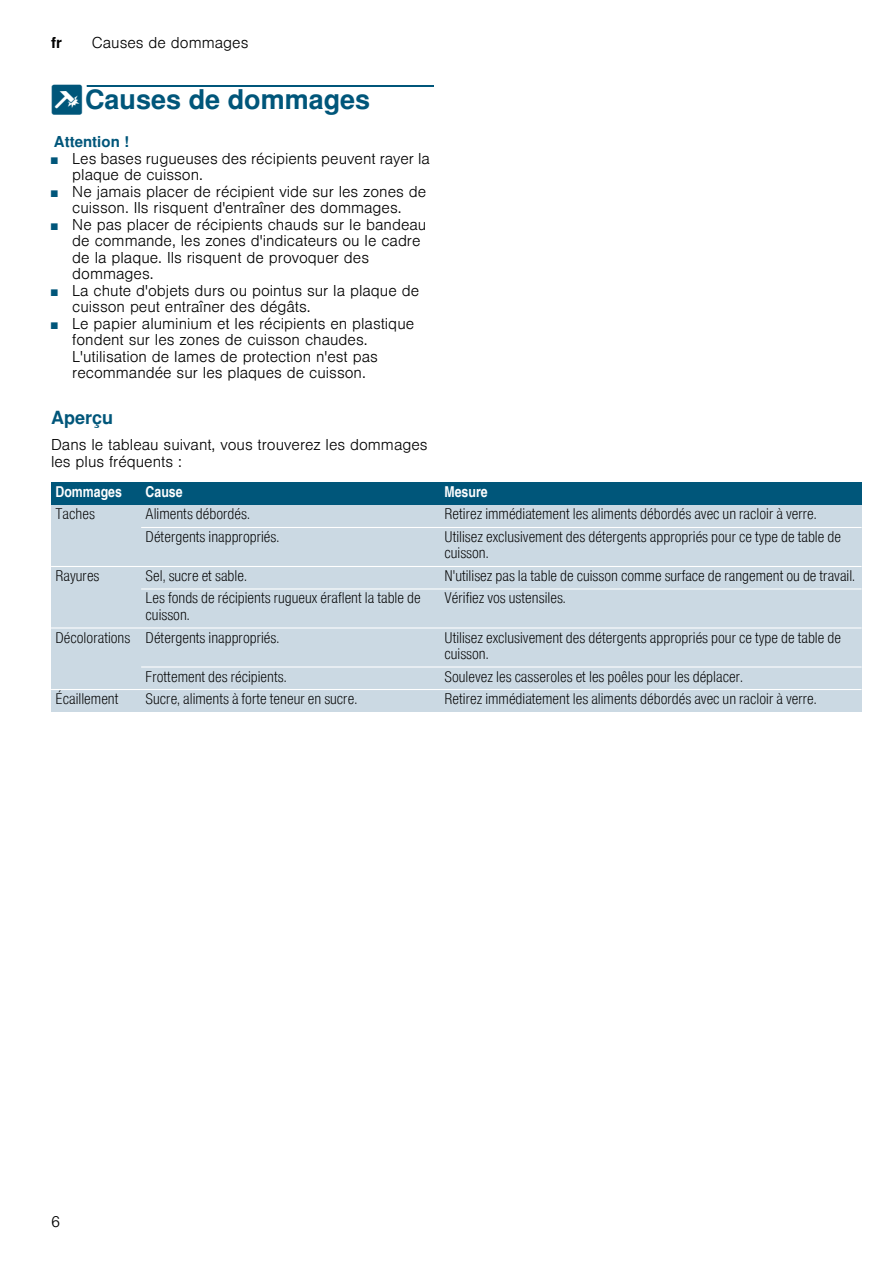
<style>
.page{position:relative;width:893px;height:1263px;background:#fff}
.page>*{position:absolute;margin:0;border:0;box-sizing:border-box;transform-origin:0 0}
.t1{font:700 27px "Nimbus San L";color:#00567a}
.t2{font:700 18px "Nimbus San L";color:#00567a}
.t3{font:15px/16.5px "Nimbus San L Lig Con";color:#000}
.t4{font:300 15px/16.5px "Nimbus San L";color:#000}
.t5{font:15px "Nimbus San L Bol Con";color:#fff}
.t6{font:700 15px "Nimbus San L";color:#00567a}
.t7{font:700 15px "Nimbus San L";color:#000}
.s1{font-family:"BSH Symb PG2";font-weight:400}
.s2{font-size:9px;color:#00567a}
</style>
<div class="page">
<div style="left:87px;top:85px;width:347px;height:2px;border:1px solid #00567a"></div>
<div style="left:51px;top:482px;width:90px;height:23px;background:#00567a"></div>
<div style="left:141px;top:482px;width:299px;height:23px;background:#00567a"></div>
<div style="left:440px;top:482px;width:421px;height:23px;background:#00567a"></div>
<div style="left:51px;top:505px;width:90px;height:22px;background:#cbd9e3"></div>
<div style="left:141px;top:505px;width:299px;height:22px;background:#cbd9e3"></div>
<div style="left:440px;top:505px;width:421px;height:22px;background:#cbd9e3"></div>
<div style="left:51px;top:527px;width:90px;height:39px;background:#cbd9e3"></div>
<div style="left:141px;top:527px;width:299px;height:39px;background:#cbd9e3"></div>
<div style="left:440px;top:527px;width:421px;height:39px;background:#cbd9e3"></div>
<div style="left:51px;top:566px;width:90px;height:23px;background:#cbd9e3"></div>
<div style="left:141px;top:566px;width:299px;height:23px;background:#cbd9e3"></div>
<div style="left:440px;top:566px;width:421px;height:23px;background:#cbd9e3"></div>
<div style="left:51px;top:589px;width:90px;height:39px;background:#cbd9e3"></div>
<div style="left:141px;top:589px;width:299px;height:39px;background:#cbd9e3"></div>
<div style="left:440px;top:589px;width:421px;height:39px;background:#cbd9e3"></div>
<div style="left:51px;top:628px;width:90px;height:39px;background:#cbd9e3"></div>
<div style="left:141px;top:628px;width:299px;height:39px;background:#cbd9e3"></div>
<div style="left:440px;top:628px;width:421px;height:39px;background:#cbd9e3"></div>
<div style="left:51px;top:667px;width:90px;height:22px;background:#cbd9e3"></div>
<div style="left:141px;top:667px;width:299px;height:22px;background:#cbd9e3"></div>
<div style="left:440px;top:667px;width:421px;height:22px;background:#cbd9e3"></div>
<div style="left:51px;top:689px;width:90px;height:23px;background:#cbd9e3"></div>
<div style="left:141px;top:689px;width:299px;height:23px;background:#cbd9e3"></div>
<div style="left:440px;top:689px;width:421px;height:23px;background:#cbd9e3"></div>
<hr style="left:141px;top:527px;width:720px;height:1px;background:#fff">
<hr style="left:51px;top:566px;width:810px;height:1px;background:#fff">
<hr style="left:141px;top:588px;width:720px;height:1px;background:#fff">
<hr style="left:51px;top:627px;width:810px;height:1px;background:#fff">
<hr style="left:141px;top:666px;width:720px;height:1px;background:#fff">
<hr style="left:51px;top:689px;width:810px;height:1px;background:#fff">
<p class="t7" style="left:51px;top:34px;width:12px">fr</p>
<p class="t4" style="left:92px;top:33px;width:158px">Causes de dommages</p>
<h1 class="t1" style="left:51px;top:83px;width:321px"><span class="s1">]</span>Causes de dommages</h1>
<p class="t6" style="left:54px;top:133px;width:76px">Attention !</p>
<p class="t4" style="left:72px;top:149px;width:359px;text-indent:-21px"><span class="s2">■</span> Les bases rugueuses des récipients peuvent rayer la plaque de cuisson.</p>
<p class="t4" style="left:51px;top:182px;width:376px;text-align:center"><span class="s2">■</span> Ne jamais placer de récipient vide sur les zones de cuisson. Ils risquent d'entraîner des dommages.</p>
<p class="t4" style="left:72px;top:215px;width:355px;text-indent:-21px"><span class="s2">■</span> Ne pas placer de récipients chauds sur le bandeau de commande, les zones d'indicateurs ou le cadre de la plaque. Ils risquent de provoquer des dommages.</p>
<p class="t4" style="left:72px;top:281px;width:348px;text-indent:-21px"><span class="s2">■</span> La chute d'objets durs ou pointus sur la plaque de cuisson peut entraîner des dégâts.</p>
<p class="t4" style="left:72px;top:314px;width:343px;text-indent:-21px"><span class="s2">■</span> Le papier aluminium et les récipients en plastique fondent sur les zones de cuisson chaudes.<br>L'utilisation de lames de protection n'est pas recommandée sur les plaques de cuisson.</p>
<p class="t2" style="left:51px;top:406px;width:64px">Aperçu</p>
<p class="t4" style="left:51px;top:435px;width:378px">Dans le tableau suivant, vous trouverez les dommages les plus fréquents :</p>
<p class="t5" style="left:56px;top:482px;width:68px">Dommages</p>
<p class="t5" style="left:146px;top:482px;width:38px">Cause</p>
<p class="t5" style="left:444px;top:482px;width:45px">Mesure</p>
<p class="t3" style="left:56px;top:505px;width:41px">Taches</p>
<p class="t3" style="left:146px;top:505px;width:106px">Aliments débordés.</p>
<p class="t3" style="left:444px;top:505px;width:373px">Retirez immédiatement les aliments débordés avec un racloir à verre.</p>
<p class="t3" style="left:146px;top:528px;width:135px">Détergents inappropriés.</p>
<p class="t3" style="left:444px;top:528px;width:398px">Utilisez exclusivement des détergents appropriés pour ce type de table de cuisson.</p>
<p class="t3" style="left:56px;top:567px;width:45px">Rayures</p>
<p class="t3" style="left:146px;top:567px;width:103px">Sel, sucre et sable.</p>
<p class="t3" style="left:444px;top:567px;width:412px">N'utilisez pas la table de cuisson comme surface de rangement ou de travail.</p>
<p class="t3" style="left:146px;top:589px;width:276px">Les fonds de récipients rugueux éraflent la table de cuisson.</p>
<p class="t3" style="left:444px;top:589px;width:123px">Vérifiez vos ustensiles.</p>
<p class="t3" style="left:56px;top:628px;width:225px">Décolorations Détergents inappropriés.</p>
<p class="t3" style="left:444px;top:628px;width:398px">Utilisez exclusivement des détergents appropriés pour ce type de table de cuisson.</p>
<p class="t3" style="left:146px;top:667px;width:142px">Frottement des récipients.</p>
<p class="t3" style="left:444px;top:667px;width:300px">Soulevez les casseroles et les poêles pour les déplacer.</p>
<p class="t3" style="left:56px;top:690px;width:64px">Écaillement</p>
<p class="t3" style="left:146px;top:690px;width:213px">Sucre, aliments à forte teneur en sucre.</p>
<p class="t3" style="left:444px;top:690px;width:373px">Retirez immédiatement les aliments débordés avec un racloir à verre.</p>
<p class="t4" style="left:51px;top:1212px;width:11px">6</p>
</div>
